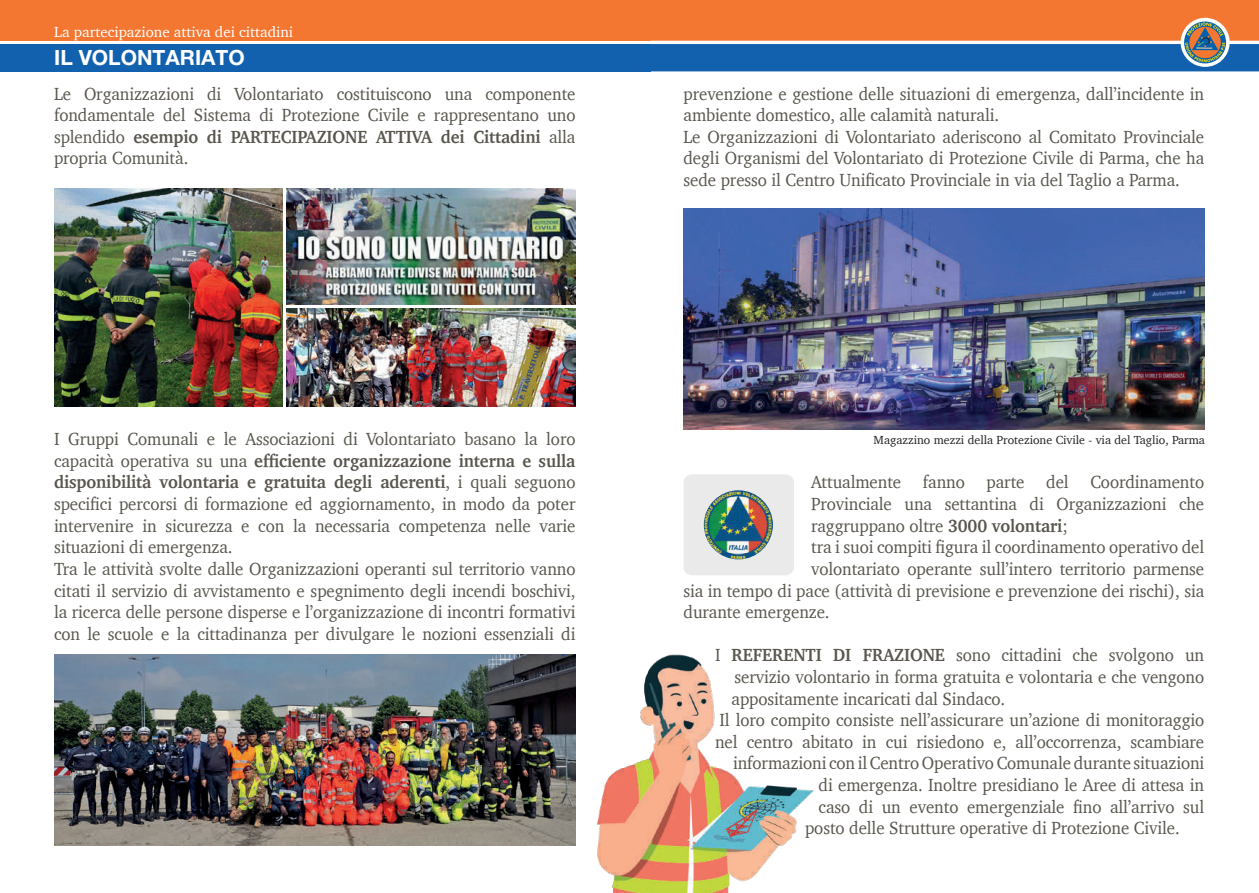
<style>
.page{position:relative;width:1259px;height:893px;background:#fff}
.page>*{position:absolute;margin:0;border:0;box-sizing:border-box;transform-origin:0 0}
.t1{font:700 21px "Helvetica Neue LT Pro";color:#fff}
.t2{font:18px/21.6px "Charter";letter-spacing:-.005em;color:#59564e;text-align:justify;scale:.94 1}
.t3{font:15px "Charter";color:#fff}
.t4{font:12px "Charter";color:#231f20}
.s1{font-weight:700}
</style>
<div class="page">
<div style="left:0;top:0;width:651px;height:41px;background:#f37631"></div>
<div style="left:0;top:44px;width:651px;height:27px;background:#1261af"></div>
<img style="left:572px;top:654px;width:36px;height:219px">
<img style="left:54px;top:654px;width:521px;height:191px">
<img style="left:287px;top:308px;width:288px;height:99px">
<img style="left:54px;top:189px;width:229px;height:218px">
<img style="left:286px;top:189px;width:289px;height:115px">
<div style="left:683px;top:474px;width:111px;height:101px;background:#ebeaea;border-radius:9px"></div>
<img style="left:704px;top:490px;width:69px;height:69px;border-radius:35px">
<img style="left:683px;top:208px;width:522px;height:221px">
<svg style="left:651px;top:0;width:608px;height:71px;background:#9e766b"></svg>
<img style="left:608px;top:654px;width:206px;height:239px">
<p class="t3" style="left:54px;top:19px;width:240px">La partecipazione attiva dei cittadini</p>
<p class="t1" style="left:54px;top:45px;width:192px">IL VOLONTARIATO</p>
<p class="t2" style="left:54px;top:82px;width:556px">Le Organizzazioni di Volontariato costituiscono una componente fondamentale del Sistema di Protezione Civile e rappresentano uno splendido <span class="s1">esempio di PARTECIPAZIONE ATTIVA dei Cittadini</span> alla propria Comunità.</p>
<p class="t2" style="left:54px;top:428px;width:556px">I Gruppi Comunali e le Associazioni di Volontariato basano la loro capacità operativa su una <span class="s1">efficiente organizzazione interna e sulla disponibilità volontaria e gratuita degli aderenti</span>, i quali seguono specifici percorsi di formazione ed aggiornamento, in modo da poter intervenire in sicurezza e con la necessaria competenza nelle varie situazioni di emergenza.</p>
<p class="t2" style="left:54px;top:558px;width:556px">Tra le attività svolte dalle Organizzazioni operanti sul territorio vanno citati il servizio di avvistamento e spegnimento degli incendi boschivi, la ricerca delle persone disperse e l’organizzazione di incontri formativi con le scuole e la cittadinanza per divulgare le nozioni essenziali di</p>
<p class="t2" style="left:683px;top:82px;width:555px">prevenzione e gestione delle situazioni di emergenza, dall’incidente in ambiente domestico, alle calamità naturali.</p>
<p class="t2" style="left:683px;top:126px;width:555px">Le Organizzazioni di Volontariato aderiscono al Comitato Provinciale degli Organismi del Volontariato di Protezione Civile di Parma, che ha sede presso il Centro Unificato Provinciale in via del Taglio a Parma.</p>
<p class="t4" style="left:873px;top:430px;width:333px">Magazzino mezzi della Protezione Civile - via del Taglio, Parma</p>
<p class="t2" style="left:811px;top:471px;width:420px">Attualmente fanno parte del Coordinamento Provinciale una settantina di Organizzazioni che raggruppano oltre <span class="s1">3000 volontari</span>;</p>
<p class="t2" style="left:811px;top:536px;width:420px">tra i suoi compiti figura il coordinamento operativo del</p>
<p class="t2" style="left:811px;top:558px;width:420px">volontariato operante sull’intero territorio parmense</p>
<p class="t2" style="left:683px;top:579px;width:555px">sia in tempo di pace (attività di previsione e prevenzione dei rischi), sia</p>
<p class="t2" style="left:683px;top:601px;width:157px">durante emergenze.</p>
<p class="t2" style="left:731px;top:644px;width:504px;text-indent:-16px">I <span class="s1">REFERENTI DI FRAZIONE</span> sono cittadini che svolgono un servizio volontario in forma gratuita e volontaria e che vengono appositamente incaricati dal Sindaco.</p>
<p class="t2" style="left:719px;top:709px;width:517px">Il loro compito consiste nell’assicurare un’azione di monitoraggio</p>
<p class="t2" style="left:715px;top:730px;width:522px">nel centro abitato in cui risiedono e, all’occorrenza, scambiare</p>
<p class="t2" style="left:733px;top:752px;width:503px">informazioni con il Centro Operativo Comunale durante situazioni</p>
<p class="t2" style="left:818px;top:774px;width:412px">di emergenza. Inoltre presidiano le Aree di attesa in</p>
<p class="t2" style="left:818px;top:795px;width:412px">caso di un evento emergenziale fino all’arrivo sul</p>
<p class="t2" style="left:805px;top:817px;width:400px">posto delle Strutture operative di Protezione Civile.</p>
</div>
